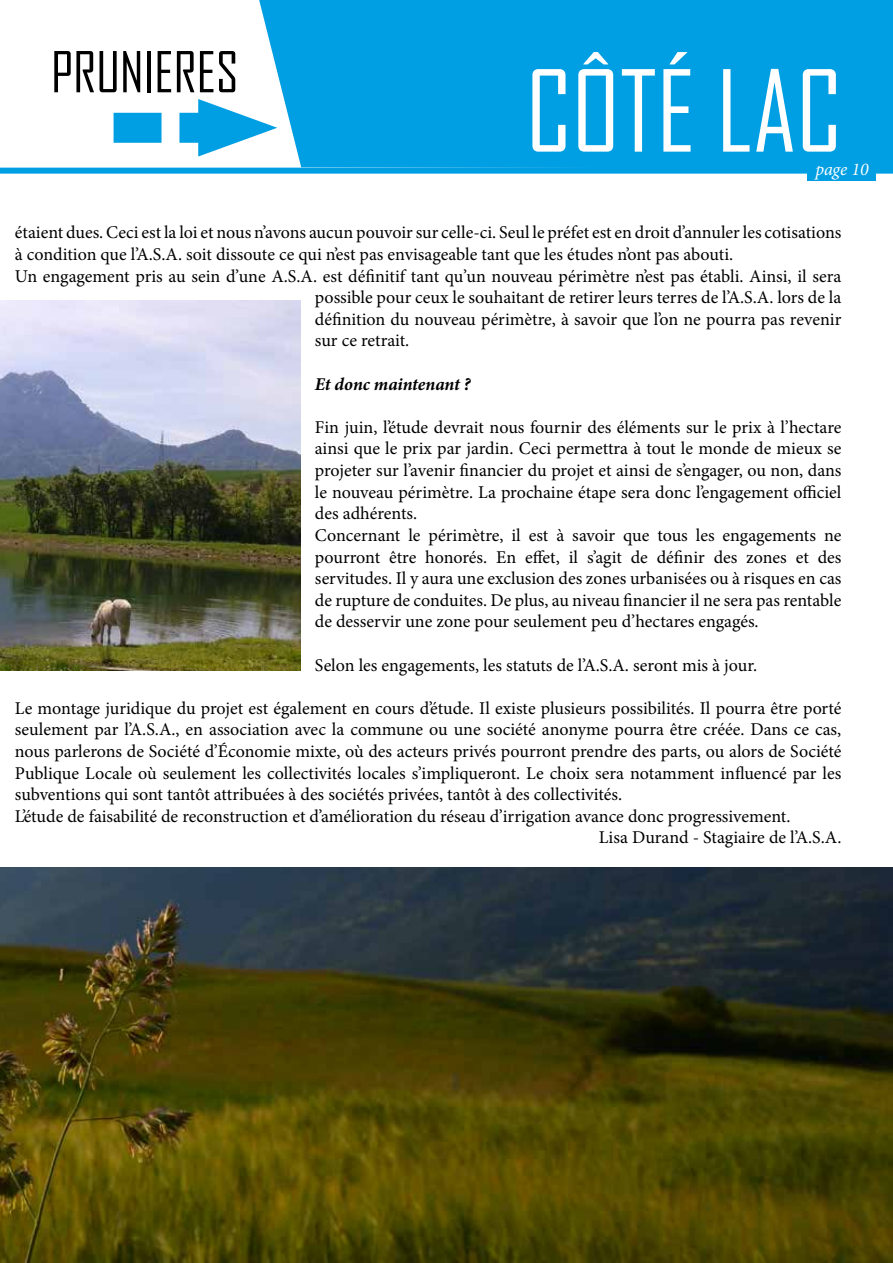
<style>
.page{position:relative;width:893px;height:1263px;background:#fff}
.page>*{position:absolute;margin:0;border:0;box-sizing:border-box;transform-origin:0 0}
.t1{font:108px "Agency FB";color:#fff}
.t2{font:54px "Agency FB";color:#000}
.t3{font:18px/21.6px "Minion Pro";color:#000}
.t4{font:italic 700 18px "Minion Pro";letter-spacing:-.005em;color:#000}
.t5{font:italic 18px "Minion Pro";color:#fff}
</style>
<div class="page">
<div style="left:259px;top:0;width:634px;height:168px;background:#009fe3"></div>
<img style="left:0;top:867px;width:893px;height:396px">
<div style="left:0;top:168px;width:893px;height:6px;background:#009fe3"></div>
<svg style="left:114px;top:99px;width:163px;height:58px"></svg>
<img style="left:0;top:301px;width:301px;height:370px">
<div style="left:808px;top:156px;width:68px;height:25px;background:#009fe3"></div>
<h2 class="t2" style="left:51px;top:39px;width:189px">PRUNIERES</h2>
<h1 class="t1" style="left:526px;top:45px;width:318px">CÔTÉ LAC</h1>
<p class="t5" style="left:815px;top:157px;width:55px">page 10</p>
<p class="t3" style="left:15px;top:222px;width:828px">étaient dues. Ceci est la loi et nous n’avons aucun pouvoir sur celle-ci. Seul le préfet est en droit d’annuler les cotisations</p>
<p class="t3" style="left:15px;top:244px;width:720px">à condition que l’A.S.A. soit dissoute ce qui n’est pas envisageable tant que les études n’ont pas abouti.</p>
<p class="t3" style="left:15px;top:265px;width:828px">Un engagement pris au sein d’une A.S.A. est définitif tant qu’un nouveau périmètre n’est pas établi. Ainsi, il sera</p>
<p class="t3" style="left:315px;top:287px;width:528px">possible pour ceux le souhaitant de retirer leurs terres de l’A.S.A. lors de la</p>
<p class="t3" style="left:315px;top:308px;width:528px">définition du nouveau périmètre, à savoir que l’on ne pourra pas revenir</p>
<p class="t3" style="left:315px;top:330px;width:96px">sur ce retrait.</p>
<p class="t4" style="left:315px;top:371px;width:157px">Et donc maintenant ?</p>
<p class="t3" style="left:315px;top:416px;width:528px">Fin juin, l’étude devrait nous fournir des éléments sur le prix à l’hectare ainsi que le prix par jardin. Ceci permettra à tout le monde de mieux se projeter sur l’avenir financier du projet et ainsi de s’engager, ou non, dans le nouveau périmètre. La prochaine étape sera donc l’engagement officiel des adhérents.<br>Concernant le périmètre, il est à savoir que tous les engagements ne pourront être honorés. En effet, il s’agit de définir des zones et des servitudes. Il y aura une exclusion des zones urbanisées ou à risques en cas de rupture de conduites. De plus, au niveau financier il ne sera pas rentable de desservir une zone pour seulement peu d’hectares engagés.</p>
<p class="t3" style="left:315px;top:654px;width:444px">Selon les engagements, les statuts de l’A.S.A. seront mis à jour.</p>
<p class="t3" style="left:15px;top:697px;width:828px">Le montage juridique du projet est également en cours d’étude. Il existe plusieurs possibilités. Il pourra être porté</p>
<p class="t3" style="left:15px;top:719px;width:828px">seulement par l’A.S.A., en association avec la commune ou une société anonyme pourra être créée. Dans ce cas,</p>
<p class="t3" style="left:15px;top:740px;width:828px">nous parlerons de Société d’Économie mixte, où des acteurs privés pourront prendre des parts, ou alors de Société</p>
<p class="t3" style="left:15px;top:762px;width:828px">Publique Locale où seulement les collectivités locales s’impliqueront. Le choix sera notamment influencé par les</p>
<p class="t3" style="left:15px;top:784px;width:609px">subventions qui sont tantôt attribuées à des sociétés privées, tantôt à des collectivités.</p>
<p class="t3" style="left:15px;top:805px;width:777px">L’étude de faisabilité de reconstruction et d’amélioration du réseau d’irrigation avance donc progressivement.</p>
<p class="t3" style="left:599px;top:827px;width:244px">Lisa Durand - Stagiaire de l’A.S.A.</p>
</div>
